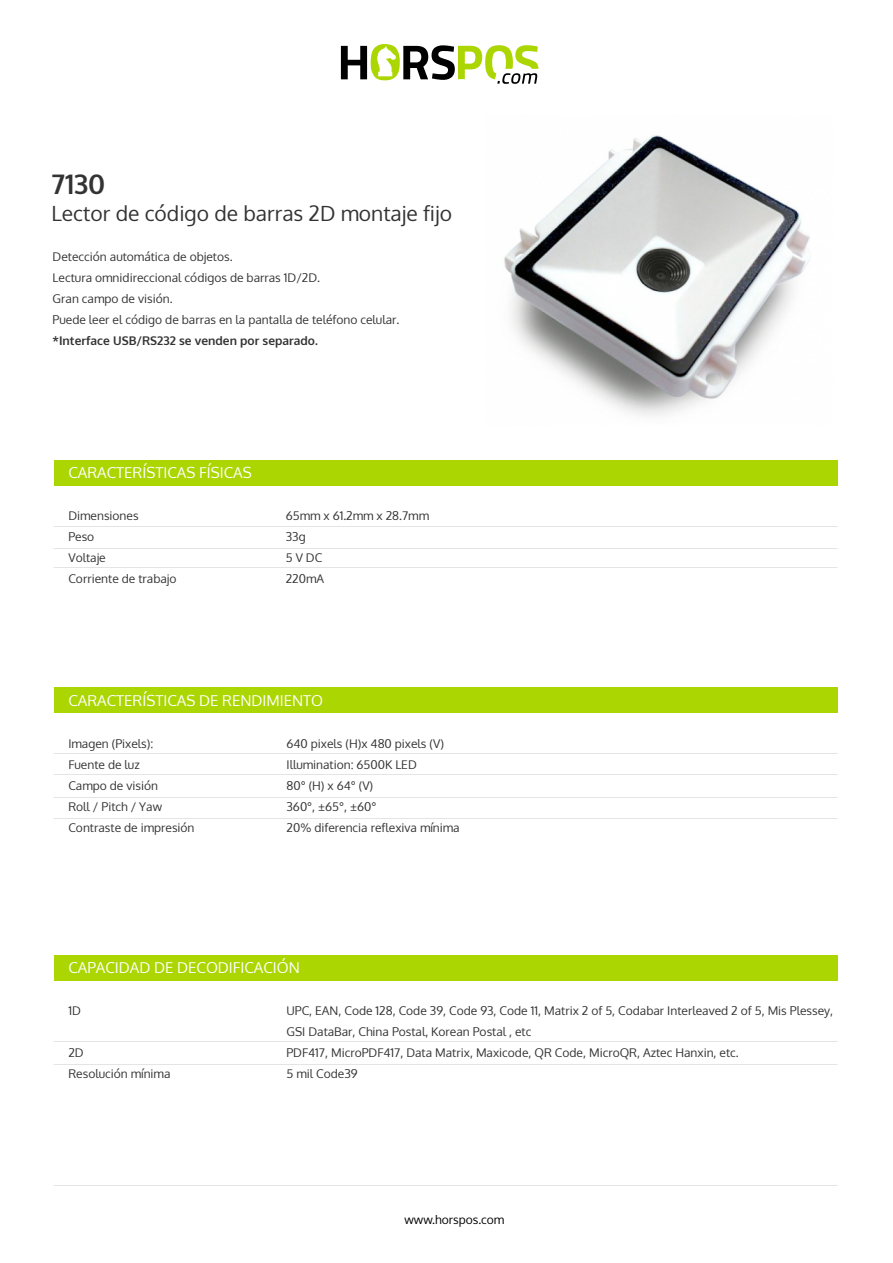
<style>
.page{position:relative;width:893px;height:1263px;background:#fff}
.page>*{position:absolute;margin:0;border:0;box-sizing:border-box;transform-origin:0 0}
.t1{font:700 27px "Oxygen";color:#333}
.t2{font:21px "Oxygen";color:#333}
.t3{font:15px "Oxygen";color:#fff}
.t4{font:12px/21px "Oxygen";color:#333}
.t5{font:700 12px "Oxygen";color:#333}
.t6{font:12px "Oxygen";color:#000}
</style>
<div class="page">
<img style="left:504px;top:135px;width:306px;height:281px">
<div style="left:54px;top:460px;width:784px;height:26px;background:#abd601"></div>
<div style="left:54px;top:686px;width:784px;height:26px;background:#abd601"></div>
<div style="left:54px;top:955px;width:784px;height:26px;background:#abd601"></div>
<svg style="left:341px;top:44px;width:197px;height:40px"></svg>
<h1 class="t1" style="left:51px;top:167px;width:56px">7130</h1>
<h2 class="t2" style="left:51px;top:199px;width:402px">Lector de código de barras 2D montaje fijo</h2>
<p class="t4" style="left:53px;top:246px;width:348px">Detección automática de objetos.<br>Lectura omnidireccional códigos de barras 1D/2D.<br>Gran campo de visión.<br>Puede leer el código de barras en la pantalla de teléfono celular.</p>
<p class="t5" style="left:53px;top:333px;width:267px">*Interface USB/RS232 se venden por separado.</p>
<p class="t3" style="left:68px;top:463px;width:185px">CARACTERÍSTICAS FÍSICAS</p>
<p class="t4" style="left:68px;top:505px;width:110px">Dimensiones<br>Peso<br>Voltaje<br>Corriente de trabajo</p>
<p class="t4" style="left:286px;top:505px;width:145px">65mm x 61.2mm x 28.7mm<br>33g<br>5 V DC<br>220mA</p>
<p class="t3" style="left:68px;top:691px;width:256px">CARACTERÍSTICAS DE RENDIMIENTO</p>
<p class="t4" style="left:68px;top:733px;width:128px">Imagen (Pixels):<br>Fuente de luz<br>Campo de visión<br>Roll / Pitch / Yaw<br>Contraste de impresión</p>
<p class="t4" style="left:287px;top:733px;width:175px">640 pixels (H)x 480 pixels (V)<br>Illumination: 6500K LED<br>80° (H) x 64° (V)<br>360°, ±65°, ±60°<br>20% diferencia reflexiva mínima</p>
<p class="t3" style="left:68px;top:957px;width:233px">CAPACIDAD DE DECODIFICACIÓN</p>
<p class="t4" style="left:68px;top:1000px;width:14px">1D</p>
<p class="t4" style="left:68px;top:1042px;width:104px">2D<br>Resolución mínima</p>
<p class="t4" style="left:287px;top:1000px;width:548px">UPC, EAN, Code 128, Code 39, Code 93, Code 11, Matrix 2 of 5, Codabar Interleaved 2 of 5, Mis Plessey, GSI DataBar, China Postal, Korean Postal , etc<br>PDF417, MicroPDF417, Data Matrix, Maxicode, QR Code, MicroQR, Aztec Hanxin, etc.<br>5 mil Code39</p>
<p class="t6" style="left:404px;top:1211px;width:101px">www.horspos.com</p>
</div>
